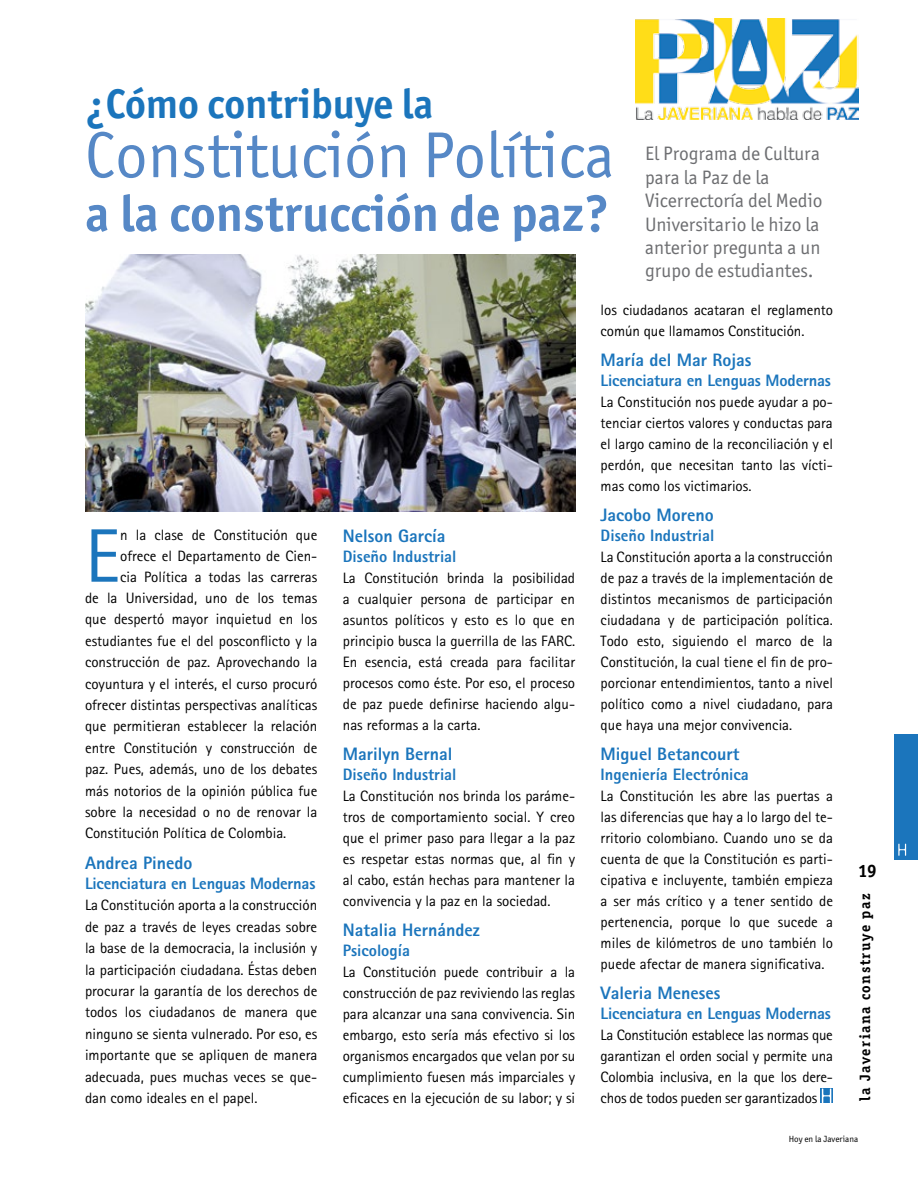
<style>
.page{position:relative;width:918px;height:1188px;background:#fff}
.page>*{position:absolute;margin:0;border:0;box-sizing:border-box;transform-origin:0 0}
.t1{font:75.9px "AT Rotis Sans Serif";color:#1b75bc}
.t2{font:65.1px "Officina Sans ITC";color:#5688c6}
.t3{font:700 51px "Officina Sans ITC";color:#5688c6}
.t4{font:700 41.55px "Officina Sans ITC";color:#1b75bc}
.t5{font:19.5px/23.4px "Officina Sans ITC";color:#6d6e71}
.t6{font:800 18px "AT Rotis Sans Serif";color:#1b75bc}
.t7{font:700 18px "Officina Sans ITC";color:#000}
.t8{font:800 16.5px "AT Rotis Sans Serif";letter-spacing:-.01em;color:#1b75bc}
.t9{font:15px/21px "AT Rotis Sans Serif";color:#000;text-align:justify}
.t10{font:700 15px "Officina Ser ITC";letter-spacing:.1em;color:#000}
.t11{font:9px "Officina Sans ITC";color:#000}
</style>
<div class="page">
<img style="left:635px;top:19px;width:223px;height:101px">
<div style="left:894px;top:734px;width:24px;height:126px;background:#1b75bc"></div>
<svg style="left:898px;top:844px;width:8px;height:12px"></svg>
<svg style="left:820px;top:1089px;width:13px;height:14px"></svg>
<svg style="left:822px;top:1089px;width:9px;height:14px"></svg>
<img style="left:85px;top:254px;width:490px;height:257px">
<h3 class="t4" style="left:85px;top:78px;width:350px">¿Cómo contribuye la</h3>
<h2 class="t2" style="left:85px;top:118px;width:531px">Constitución Política</h2>
<h3 class="t3" style="left:85px;top:182px;width:526px">a la construcción de paz?</h3>
<h3 class="t5" style="left:645px;top:142px;width:179px">El Programa de Cultura para la Paz de la<br>Vicerrectoría del Medio<br>Universitario le hizo la anterior pregunta a un grupo de estudiantes.</h3>
<h1 class="t1" style="left:85px;top:511px;width:37px">E</h1>
<p class="t9" style="left:120px;top:524px;width:199px">n la clase de Constitución que</p>
<p class="t9" style="left:120px;top:545px;width:199px">ofrece el Departamento de Cien-</p>
<p class="t9" style="left:120px;top:566px;width:199px">cia Política a todas las carreras</p>
<p class="t9" style="left:85px;top:587px;width:234px">de la Universidad, uno de los temas</p>
<p class="t9" style="left:85px;top:609px;width:234px">que despertó mayor inquietud en los</p>
<p class="t9" style="left:85px;top:630px;width:234px">estudiantes fue el del posconflicto y la</p>
<p class="t9" style="left:85px;top:652px;width:234px">construcción de paz. Aprovechando la</p>
<p class="t9" style="left:85px;top:673px;width:234px">coyuntura y el interés, el curso procuró</p>
<p class="t9" style="left:85px;top:694px;width:234px">ofrecer distintas perspectivas analíticas</p>
<p class="t9" style="left:85px;top:716px;width:234px">que permitieran establecer la relación</p>
<p class="t9" style="left:85px;top:737px;width:234px">entre Constitución y construcción de</p>
<p class="t9" style="left:85px;top:759px;width:234px">paz. Pues, además, uno de los debates</p>
<p class="t9" style="left:85px;top:780px;width:234px">más notorios de la opinión pública fue</p>
<p class="t9" style="left:85px;top:801px;width:234px">sobre la necesidad o no de renovar la</p>
<p class="t9" style="left:85px;top:823px;width:203px">Constitución Política de Colombia.</p>
<p class="t6" style="left:85px;top:851px;width:109px">Andrea Pinedo</p>
<p class="t8" style="left:85px;top:873px;width:232px">Licenciatura en Lenguas Modernas</p>
<p class="t9" style="left:85px;top:895px;width:234px;line-height:21.5px">La Constitución aporta a la construcción de paz a través de leyes creadas sobre la base de la democracia, la inclusión y la participación ciudadana. Éstas deben procurar la garantía de los derechos de todos los ciudadanos de manera que ninguno se sienta vulnerado. Por eso, es importante que se apliquen de manera adecuada, pues muchas veces se que&shy;dan como ideales en el papel.</p>
<p class="t6" style="left:343px;top:525px;width:104px">Nelson García</p>
<p class="t8" style="left:343px;top:546px;width:115px">Diseño Industrial</p>
<p class="t9" style="left:343px;top:567px;width:234px">La Constitución brinda la posibilidad a cualquier persona de participar en asuntos políticos y esto es lo que en principio busca la guerrilla de las FARC.<br>En esencia, está creada para facilitar procesos como éste. Por eso, el proceso de paz puede definirse haciendo algu&shy;nas reformas a la carta.</p>
<p class="t6" style="left:343px;top:743px;width:111px">Marilyn Bernal</p>
<p class="t8" style="left:343px;top:764px;width:115px">Diseño Industrial</p>
<p class="t9" style="left:343px;top:785px;width:234px">La Constitución nos brinda los paráme&shy;tros de comportamiento social. Y creo que el primer paso para llegar a la paz es respetar estas normas que, al fin y al cabo, están hechas para mantener la convivencia y la paz en la sociedad.</p>
<p class="t6" style="left:343px;top:919px;width:138px">Natalia Hernández</p>
<p class="t8" style="left:343px;top:940px;width:69px">Psicología</p>
<p class="t9" style="left:343px;top:961px;width:234px">La Constitución puede contribuir a la construcción de paz reviviendo las reglas para alcanzar una sana convivencia. Sin embargo, esto sería más efectivo si los organismos encargados que velan por su cumplimiento fuesen más imparciales y eficaces en la ejecución de su labor; y si</p>
<p class="t9" style="left:601px;top:300px;width:234px">los ciudadanos acataran el reglamento común que llamamos Constitución.</p>
<p class="t6" style="left:601px;top:349px;width:152px">María del Mar Rojas</p>
<p class="t8" style="left:601px;top:370px;width:232px">Licenciatura en Lenguas Modernas</p>
<p class="t9" style="left:601px;top:392px;width:234px">La Constitución nos puede ayudar a po&shy;tenciar ciertos valores y conductas para el largo camino de la reconciliación y el perdón, que necesitan tanto las vícti&shy;mas como los victimarios.</p>
<p class="t6" style="left:601px;top:504px;width:115px">Jacobo Moreno</p>
<p class="t8" style="left:601px;top:525px;width:115px">Diseño Industrial</p>
<p class="t9" style="left:601px;top:546px;width:234px">La Constitución aporta a la construcción de paz a través de la implementación de distintos mecanismos de participación ciudadana y de participación política.<br>Todo esto, siguiendo el marco de la Constitución, la cual tiene el fin de pro&shy;porcionar entendimientos, tanto a nivel político como a nivel ciudadano, para que haya una mejor convivencia.</p>
<p class="t6" style="left:601px;top:743px;width:140px">Miguel Betancourt</p>
<p class="t8" style="left:601px;top:764px;width:150px">Ingeniería Electrónica</p>
<p class="t9" style="left:601px;top:785px;width:234px">La Constitución les abre las puertas a las diferencias que hay a lo largo del te&shy;rritorio colombiano. Cuando uno se da cuenta de que la Constitución es parti&shy;cipativa e incluyente, también empieza a ser más crítico y a tener sentido de pertenencia, porque lo que sucede a miles de kilómetros de uno también lo puede afectar de manera significativa.</p>
<p class="t6" style="left:601px;top:982px;width:121px">Valeria Meneses</p>
<p class="t8" style="left:601px;top:1003px;width:232px">Licenciatura en Lenguas Modernas</p>
<p class="t9" style="left:601px;top:1024px;width:234px">La Constitución establece las normas que garantizan el orden social y permite una Colombia inclusiva, en la que los dere&shy;chos de todos pueden ser garantizados</p>
<p class="t7" style="left:858px;top:859px;width:20px">19</p>
<p class="t10" style="left:856px;top:1101px;width:209px;rotate:-90deg">la Javeriana construye paz</p>
<p class="t11" style="left:789px;top:1133px;width:71px">Hoy en la Javeriana</p>
</div>
